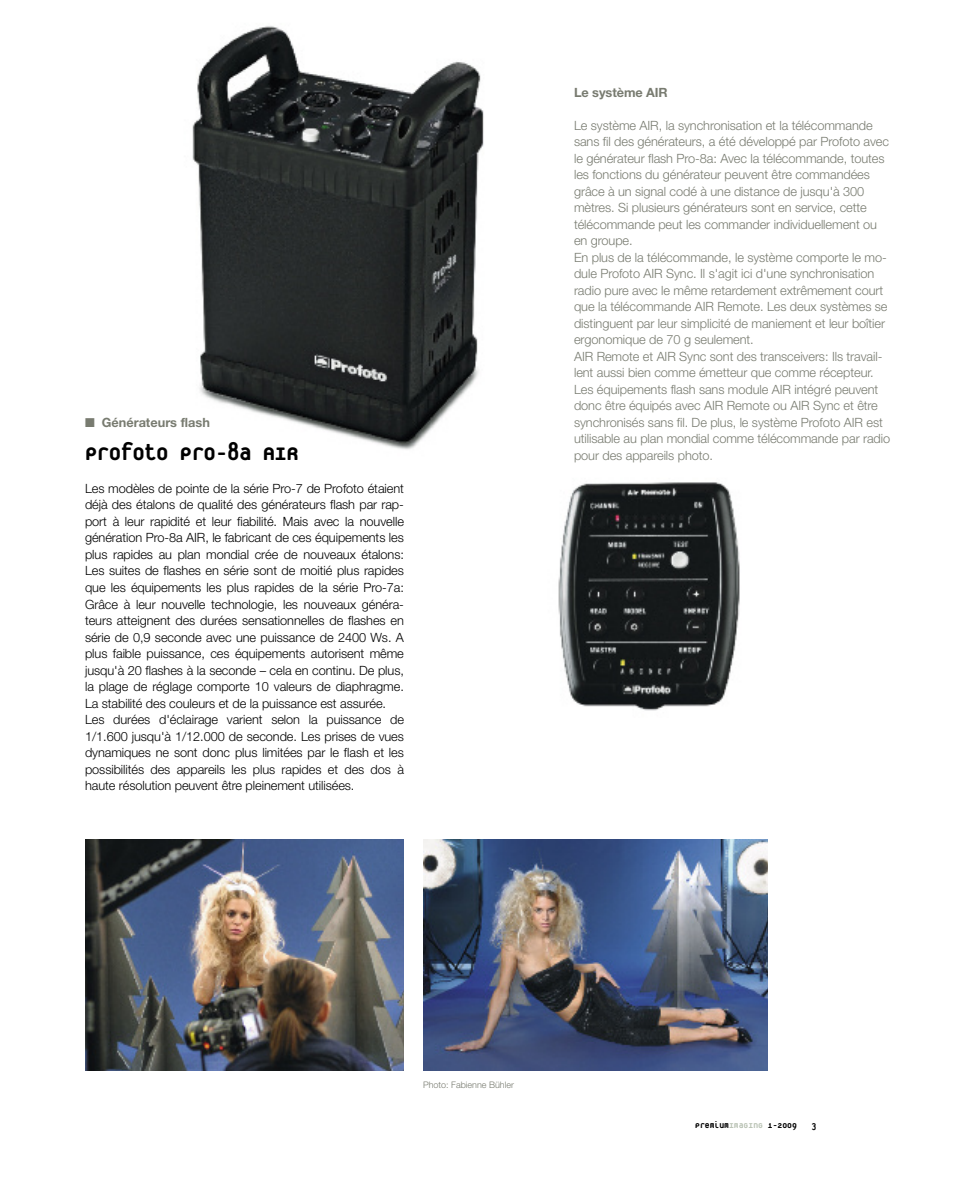
<style>
.page{position:relative;width:978px;height:1191px;background:#fff}
.page>*{position:absolute;margin:0;border:0;box-sizing:border-box;transform-origin:0 0}
.t1{font:800 27px "Platelet";letter-spacing:-.025em;color:#000}
.t2{font:300 12.75px/16.5px "Helvetica Neue";letter-spacing:-.005em;color:#000}
.t3{font:300 12.75px/16.5px "Helvetica Neue";letter-spacing:-.005em;color:#787b70}
.t4{font:700 12.75px "Helvetica Neue";color:#787b70}
.t5{font:800 10.5px "Platelet";color:#000}
.t6{font:300 9px "Helvetica Neue";color:#787b70}
.s1{color:#bbc4b6}
</style>
<div class="page">
<img style="left:558px;top:482px;width:182px;height:229px">
<img style="left:192px;top:26px;width:292px;height:424px">
<img style="left:423px;top:839px;width:344px;height:231px">
<img style="left:85px;top:839px;width:319px;height:231px">
<p class="t4" style="left:574px;top:84px;width:95px">Le système AIR</p>
<p class="t3" style="left:574px;top:117px;width:318px">Le système AIR, la synchronisation et la télécommande sans fil des générateurs, a été développé par Profoto avec le générateur flash Pro-8a: Avec la télécommande, toutes les fonctions du générateur peuvent être commandées grâce à un signal codé à une distance de jusqu'à 300 mètres. Si plusieurs générateurs sont en service, cette télécommande peut les commander individuellement ou en groupe.<br>En plus de la télécommande, le système comporte le mo&shy;dule Profoto AIR Sync. Il s'agit ici d'une synchronisation radio pure avec le même retardement extrêmement court que la télécommande AIR Remote. Les deux systèmes se distinguent par leur simplicité de maniement et leur boîtier ergonomique de 70 g seulement.<br>AIR Remote et AIR Sync sont des transceivers: Ils travail&shy;lent aussi bien comme émetteur que comme récepteur.<br>Les équipements flash sans module AIR intégré peuvent donc être équipés avec AIR Remote ou AIR Sync et être synchronisés sans fil. De plus, le système Profoto AIR est utilisable au plan mondial comme télécommande par radio</p>
<p class="t4" style="left:85px;top:414px;width:126px">■ Générateurs flash</p>
<h1 class="t1" style="left:85px;top:435px;width:215px">Profoto Pro-8a AIR</h1>
<p class="t3" style="left:574px;top:447px;width:141px">pour des appareils photo.</p>
<p class="t2" style="left:85px;top:480px;width:320px">Les modèles de pointe de la série Pro-7 de Profoto étaient déjà des étalons de qualité des générateurs flash par rap&shy;port à leur rapidité et leur fiabilité. Mais avec la nouvelle génération Pro-8a AIR, le fabricant de ces équipements les plus rapides au plan mondial crée de nouveaux étalons:<br>Les suites de flashes en série sont de moitié plus rapides que les équipements les plus rapides de la série Pro-7a:<br>Grâce à leur nouvelle technologie, les nouveaux généra&shy;teurs atteignent des durées sensationnelles de flashes en série de 0,9 seconde avec une puissance de 2400 Ws. A plus faible puissance, ces équipements autorisent même jusqu'à 20 flashes à la seconde – cela en continu. De plus, la plage de réglage comporte 10 valeurs de diaphragme.<br>La stabilité des couleurs et de la puissance est assurée.<br>Les durées d'éclairage varient selon la puissance de 1/1.600 jusqu'à 1/12.000 de seconde. Les prises de vues dynamiques ne sont donc plus limitées par le flash et les possibilités des appareils les plus rapides et des dos à haute résolution peuvent être pleinement utilisées.</p>
<p class="t6" style="left:423px;top:1079px;width:92px">Photo: Fabienne Bühler</p>
<p class="t5" style="left:695px;top:1118px;width:103px">Premium<span class="s1">ImaGInG</span> 1-2009</p>
<p class="t5" style="left:812px;top:1118px;width:6px">3</p>
</div>
